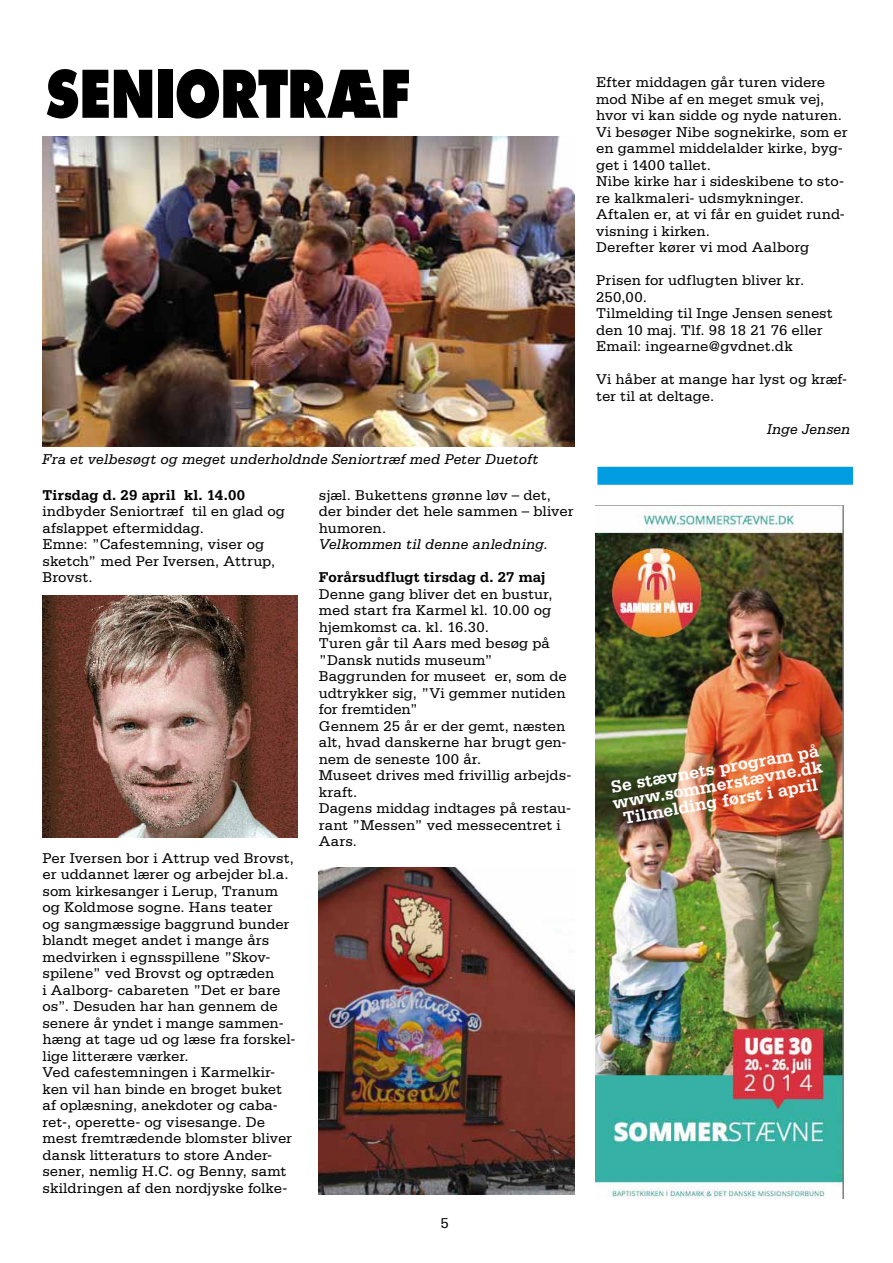
<style>
.page{position:relative;width:893px;height:1263px;background:#fff}
.page>*{position:absolute;margin:0;border:0;box-sizing:border-box;transform-origin:0 0}
.t1{font:800 72px "Futura T";letter-spacing:-.03em;color:#000;scale:.8 1}
.t2{font:700 18px/16.5px "Serifa";color:#fff;text-align:center}
.t3{font:15px/16.5px "Serifa";color:#000}
.t4{font:italic 15px "Serifa";letter-spacing:.01em;color:#000}
.t5{font:700 15px "Serifa";color:#000}
</style>
<div class="page">
<div style="left:597px;top:467px;width:256px;height:18px;background:#009ee0"></div>
<img style="left:43px;top:136px;width:531px;height:310px">
<img style="left:43px;top:595px;width:255px;height:243px">
<img style="left:319px;top:867px;width:255px;height:328px">
<img style="left:595px;top:505px;width:249px;height:693px">
<h1 class="t1" style="left:45px;top:51px;width:459px">SENIORTRÆF</h1>
<p class="t4" style="left:42px;top:451px;width:498px">Fra et velbesøgt og meget underholdnde Seniortræf med Peter Duetoft</p>
<p class="t5" style="left:43px;top:486px;width:204px">Tirsdag d. 29 april kl. 14.00</p>
<p class="t3" style="left:43px;top:503px;width:244px">indbyder Seniortræf til en glad og afslappet eftermiddag.<br>Emne: ”Cafestemning, viser og sketch” med Per Iversen, Attrup,<br>Brovst.</p>
<p class="t3" style="left:43px;top:849px;width:255px">Per Iversen bor i Attrup ved Brovst, er uddannet lærer og arbejder bl.a. som kirkesanger i Lerup, Tranum og Koldmose sogne. Hans teater<br>og sangmæssige baggrund bunder blandt meget andet i mange års medvirken i egnsspillene ”Skov&shy;spilene” ved Brovst og optræden<br>i Aalborg- cabareten ”Det er bare os”. Desuden har han gennem de senere år yndet i mange sammen&shy;hæng at tage ud og læse fra forskel&shy;lige litterære værker.<br>Ved cafestemningen i Karmelkir&shy;ken vil han binde en broget buket af oplæsning, anekdoter og caba&shy;ret-, operette- og visesange. De mest fremtrædende blomster bliver dansk litteraturs to store Ander&shy;sener, nemlig H.C. og Benny, samt skildringen af den nordjyske folke-</p>
<p class="t3" style="left:319px;top:486px;width:256px">sjæl. Bukettens grønne løv – det, der binder det hele sammen – bliver humoren.</p>
<p class="t4" style="left:319px;top:536px;width:231px">Velkommen til denne anledning.</p>
<p class="t5" style="left:319px;top:568px;width:228px">Forårsudflugt tirsdag d. 27 maj</p>
<p class="t3" style="left:319px;top:585px;width:254px">Denne gang bliver det en bustur, med start fra Karmel kl. 10.00 og hjemkomst ca. kl. 16.30.<br>Turen går til Aars med besøg på ”Dansk nutids museum”<br>Baggrunden for museet er, som de udtrykker sig, ”Vi gemmer nutiden for fremtiden”<br>Gennem 25 år er der gemt, næsten alt, hvad danskerne har brugt gen&shy;nem de seneste 100 år.<br>Museet drives med frivillig arbejds&shy;kraft.<br>Dagens middag indtages på restau&shy;rant ”Messen” ved messecentret i<br>Aars.</p>
<p class="t3" style="left:441px;top:1215px;width:10px">5</p>
<p class="t3" style="left:596px;top:74px;width:253px">Efter middagen går turen videre mod Nibe af en meget smuk vej, hvor vi kan sidde og nyde naturen.<br>Vi besøger Nibe sognekirke, som er en gammel middelalder kirke, byg&shy;get i 1400 tallet.<br>Nibe kirke har i sideskibene to sto&shy;re kalkmaleri- udsmykninger.<br>Aftalen er, at vi får en guidet rund&shy;visning i kirken.<br>Derefter kører vi mod Aalborg</p>
<p class="t3" style="left:596px;top:272px;width:238px">Prisen for udflugten bliver kr.<br>250,00.<br>Tilmelding til Inge Jensen senest den 10 maj. Tlf. 98 18 21 76 eller<br>Email: ingearne@gvdnet.dk</p>
<p class="t3" style="left:596px;top:371px;width:252px">Vi håber at mange har lyst og kræf&shy;ter til at deltage.</p>
<p class="t4" style="left:767px;top:420px;width:85px">Inge Jensen</p>
<p class="t2" style="left:608px;top:779px;width:214px;rotate:-10deg">Se stævnets program på www.sommerstævne.dk<br>Tilmelding først i april</p>
</div>
